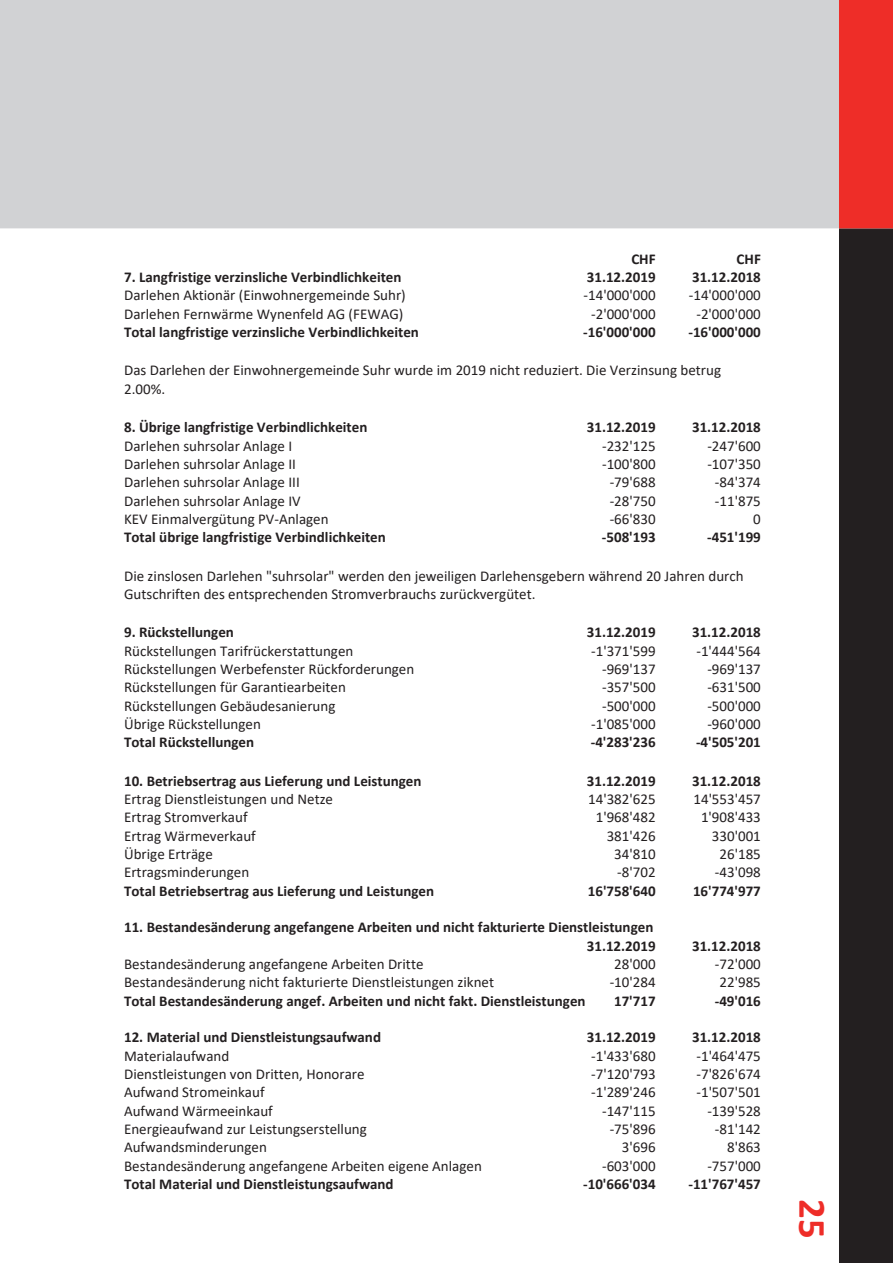
<style>
.page{position:relative;width:893px;height:1263px;background:#fff}
.page>*{position:absolute;margin:0;border:0;box-sizing:border-box;transform-origin:0 0}
.t1{font:700 38.85px "Calibri";color:#ee2d28}
.t2{font:15px/18.3px "Calibri";color:#231f20}
.t3{font:700 15px/18.3px "Calibri";color:#231f20;text-align:right}
</style>
<div class="page">
<div style="left:0;top:0;width:839px;height:228px;background:#d1d2d4"></div>
<div style="left:839px;top:228px;width:54px;height:1035px;background:#231f20"></div>
<div style="left:839px;top:0;width:54px;height:228px;background:#ee2d28"></div>
<p class="t3" style="left:631px;top:251px;width:26px">CHF</p>
<p class="t3" style="left:737px;top:251px;width:26px">CHF</p>
<p class="t3" style="left:124px;top:269px;width:279px">7. Langfristige verzinsliche Verbindlichkeiten</p>
<p class="t3" style="left:587px;top:269px;width:70px">31.12.2019</p>
<p class="t3" style="left:692px;top:269px;width:70px">31.12.2018</p>
<p class="t2" style="left:124px;top:287px;width:283px">Darlehen Aktionär (Einwohnergemeinde Suhr)</p>
<p class="t2" style="left:584px;top:287px;width:74px">-14'000'000</p>
<p class="t2" style="left:689px;top:287px;width:74px">-14'000'000</p>
<p class="t2" style="left:124px;top:306px;width:281px">Darlehen Fernwärme Wynenfeld AG (FEWAG)</p>
<p class="t2" style="left:591px;top:306px;width:66px">-2'000'000</p>
<p class="t2" style="left:696px;top:306px;width:66px">-2'000'000</p>
<p class="t3" style="left:124px;top:324px;width:296px">Total langfristige verzinsliche Verbindlichkeiten</p>
<p class="t3" style="left:583px;top:324px;width:74px">-16'000'000</p>
<p class="t3" style="left:688px;top:324px;width:74px">-16'000'000</p>
<p class="t2" style="left:124px;top:362px;width:598px">Das Darlehen der Einwohnergemeinde Suhr wurde im 2019 nicht reduziert. Die Verzinsung betrug<br>2.00%.</p>
<p class="t3" style="left:124px;top:419px;width:245px">8. Übrige langfristige Verbindlichkeiten</p>
<p class="t3" style="left:587px;top:419px;width:70px">31.12.2019</p>
<p class="t3" style="left:692px;top:419px;width:70px">31.12.2018</p>
<p class="t2" style="left:124px;top:438px;width:170px">Darlehen suhrsolar Anlage I</p>
<p class="t2" style="left:602px;top:438px;width:55px">-232'125</p>
<p class="t2" style="left:707px;top:438px;width:55px">-247'600</p>
<p class="t2" style="left:124px;top:456px;width:173px">Darlehen suhrsolar Anlage II</p>
<p class="t2" style="left:602px;top:456px;width:55px">-100'800</p>
<p class="t2" style="left:707px;top:456px;width:55px">-107'350</p>
<p class="t2" style="left:124px;top:474px;width:177px">Darlehen suhrsolar Anlage III</p>
<p class="t2" style="left:610px;top:474px;width:47px">-79'688</p>
<p class="t2" style="left:715px;top:474px;width:47px">-84'374</p>
<p class="t2" style="left:124px;top:493px;width:178px">Darlehen suhrsolar Anlage IV</p>
<p class="t2" style="left:610px;top:493px;width:47px">-28'750</p>
<p class="t2" style="left:715px;top:493px;width:47px">-11'875</p>
<p class="t2" style="left:124px;top:511px;width:206px">KEV Einmalvergütung PV-Anlagen</p>
<p class="t2" style="left:610px;top:511px;width:47px">-66'830</p>
<p class="t2" style="left:753px;top:511px;width:9px">0</p>
<p class="t3" style="left:124px;top:529px;width:263px">Total übrige langfristige Verbindlichkeiten</p>
<p class="t3" style="left:602px;top:529px;width:55px">-508'193</p>
<p class="t3" style="left:707px;top:529px;width:55px">-451'199</p>
<p class="t2" style="left:124px;top:568px;width:621px">Die zinslosen Darlehen "suhrsolar" werden den jeweiligen Darlehensgebern während 20 Jahren durch<br>Gutschriften des entsprechenden Stromverbrauchs zurückvergütet.</p>
<p class="t3" style="left:124px;top:624px;width:111px">9. Rückstellungen</p>
<p class="t3" style="left:587px;top:624px;width:70px">31.12.2019</p>
<p class="t3" style="left:692px;top:624px;width:70px">31.12.2018</p>
<p class="t2" style="left:124px;top:643px;width:231px">Rückstellungen Tarifrückerstattungen</p>
<p class="t2" style="left:591px;top:643px;width:66px">-1'371'599</p>
<p class="t2" style="left:696px;top:643px;width:66px">-1'444'564</p>
<p class="t2" style="left:124px;top:661px;width:292px">Rückstellungen Werbefenster Rückforderungen</p>
<p class="t2" style="left:602px;top:661px;width:55px">-969'137</p>
<p class="t2" style="left:707px;top:661px;width:55px">-969'137</p>
<p class="t2" style="left:124px;top:679px;width:223px">Rückstellungen für Garantiearbeiten</p>
<p class="t2" style="left:602px;top:679px;width:55px">-357'500</p>
<p class="t2" style="left:707px;top:679px;width:55px">-631'500</p>
<p class="t2" style="left:124px;top:698px;width:213px">Rückstellungen Gebäudesanierung</p>
<p class="t2" style="left:602px;top:698px;width:55px">-500'000</p>
<p class="t2" style="left:707px;top:698px;width:55px">-500'000</p>
<p class="t2" style="left:124px;top:716px;width:138px">Übrige Rückstellungen</p>
<p class="t2" style="left:591px;top:716px;width:66px">-1'085'000</p>
<p class="t2" style="left:707px;top:716px;width:55px">-960'000</p>
<p class="t3" style="left:124px;top:734px;width:132px">Total Rückstellungen</p>
<p class="t3" style="left:591px;top:734px;width:66px">-4'283'236</p>
<p class="t3" style="left:696px;top:734px;width:66px">-4'505'201</p>
<p class="t3" style="left:124px;top:773px;width:299px">10. Betriebsertrag aus Lieferung und Leistungen</p>
<p class="t3" style="left:587px;top:773px;width:70px">31.12.2019</p>
<p class="t3" style="left:692px;top:773px;width:70px">31.12.2018</p>
<p class="t2" style="left:124px;top:791px;width:210px">Ertrag Dienstleistungen und Netze</p>
<p class="t2" style="left:588px;top:791px;width:69px">14'382'625</p>
<p class="t2" style="left:693px;top:791px;width:69px">14'553'457</p>
<p class="t2" style="left:124px;top:809px;width:125px">Ertrag Stromverkauf</p>
<p class="t2" style="left:596px;top:809px;width:61px">1'968'482</p>
<p class="t2" style="left:701px;top:809px;width:61px">1'908'433</p>
<p class="t2" style="left:124px;top:828px;width:133px">Ertrag Wärmeverkauf</p>
<p class="t2" style="left:607px;top:828px;width:50px">381'426</p>
<p class="t2" style="left:712px;top:828px;width:50px">330'001</p>
<p class="t2" style="left:124px;top:846px;width:90px">Übrige Erträge</p>
<p class="t2" style="left:614px;top:846px;width:43px">34'810</p>
<p class="t2" style="left:720px;top:846px;width:43px">26'185</p>
<p class="t2" style="left:124px;top:864px;width:127px">Ertragsminderungen</p>
<p class="t2" style="left:617px;top:864px;width:40px">-8'702</p>
<p class="t2" style="left:715px;top:864px;width:47px">-43'098</p>
<p class="t3" style="left:124px;top:883px;width:312px">Total Betriebsertrag aus Lieferung und Leistungen</p>
<p class="t3" style="left:588px;top:883px;width:69px">16'758'640</p>
<p class="t3" style="left:693px;top:883px;width:69px">16'774'977</p>
<p class="t3" style="left:124px;top:919px;width:533px">11. Bestandesänderung angefangene Arbeiten und nicht fakturierte Dienstleistungen<br>31.12.2019</p>
<p class="t3" style="left:692px;top:938px;width:70px">31.12.2018</p>
<p class="t2" style="left:124px;top:956px;width:301px">Bestandesänderung angefangene Arbeiten Dritte</p>
<p class="t2" style="left:614px;top:956px;width:43px">28'000</p>
<p class="t2" style="left:715px;top:956px;width:47px">-72'000</p>
<p class="t2" style="left:124px;top:974px;width:372px">Bestandesänderung nicht fakturierte Dienstleistungen ziknet</p>
<p class="t2" style="left:610px;top:974px;width:47px">-10'284</p>
<p class="t2" style="left:720px;top:974px;width:43px">22'985</p>
<p class="t3" style="left:124px;top:993px;width:463px">Total Bestandesänderung angef. Arbeiten und nicht fakt. Dienstleistungen</p>
<p class="t3" style="left:614px;top:993px;width:43px">17'717</p>
<p class="t3" style="left:715px;top:993px;width:48px">-49'016</p>
<p class="t3" style="left:124px;top:1029px;width:258px">12. Material und Dienstleistungsaufwand</p>
<p class="t3" style="left:587px;top:1029px;width:70px">31.12.2019</p>
<p class="t3" style="left:692px;top:1029px;width:70px">31.12.2018</p>
<p class="t2" style="left:124px;top:1048px;width:107px">Materialaufwand</p>
<p class="t2" style="left:591px;top:1048px;width:66px">-1'433'680</p>
<p class="t2" style="left:696px;top:1048px;width:66px">-1'464'475</p>
<p class="t2" style="left:124px;top:1066px;width:242px">Dienstleistungen von Dritten, Honorare</p>
<p class="t2" style="left:591px;top:1066px;width:66px">-7'120'793</p>
<p class="t2" style="left:696px;top:1066px;width:66px">-7'826'674</p>
<p class="t2" style="left:124px;top:1084px;width:142px">Aufwand Stromeinkauf</p>
<p class="t2" style="left:591px;top:1084px;width:66px">-1'289'246</p>
<p class="t2" style="left:696px;top:1084px;width:66px">-1'507'501</p>
<p class="t2" style="left:124px;top:1103px;width:150px">Aufwand Wärmeeinkauf</p>
<p class="t2" style="left:602px;top:1103px;width:55px">-147'115</p>
<p class="t2" style="left:707px;top:1103px;width:55px">-139'528</p>
<p class="t2" style="left:124px;top:1121px;width:244px">Energieaufwand zur Leistungserstellung</p>
<p class="t2" style="left:610px;top:1121px;width:47px">-75'896</p>
<p class="t2" style="left:715px;top:1121px;width:47px">-81'142</p>
<p class="t2" style="left:124px;top:1139px;width:144px">Aufwandsminderungen</p>
<p class="t2" style="left:622px;top:1139px;width:35px">3'696</p>
<p class="t2" style="left:727px;top:1139px;width:35px">8'863</p>
<p class="t2" style="left:124px;top:1158px;width:359px">Bestandesänderung angefangene Arbeiten eigene Anlagen</p>
<p class="t2" style="left:602px;top:1158px;width:55px">-603'000</p>
<p class="t2" style="left:707px;top:1158px;width:55px">-757'000</p>
<p class="t3" style="left:124px;top:1176px;width:271px">Total Material und Dienstleistungsaufwand</p>
<p class="t3" style="left:583px;top:1176px;width:74px">-10'666'034</p>
<p class="t3" style="left:688px;top:1176px;width:74px">-11'767'457</p>
<h1 class="t1" style="left:829px;top:1199px;width:41px;rotate:90deg">25</h1>
</div>
